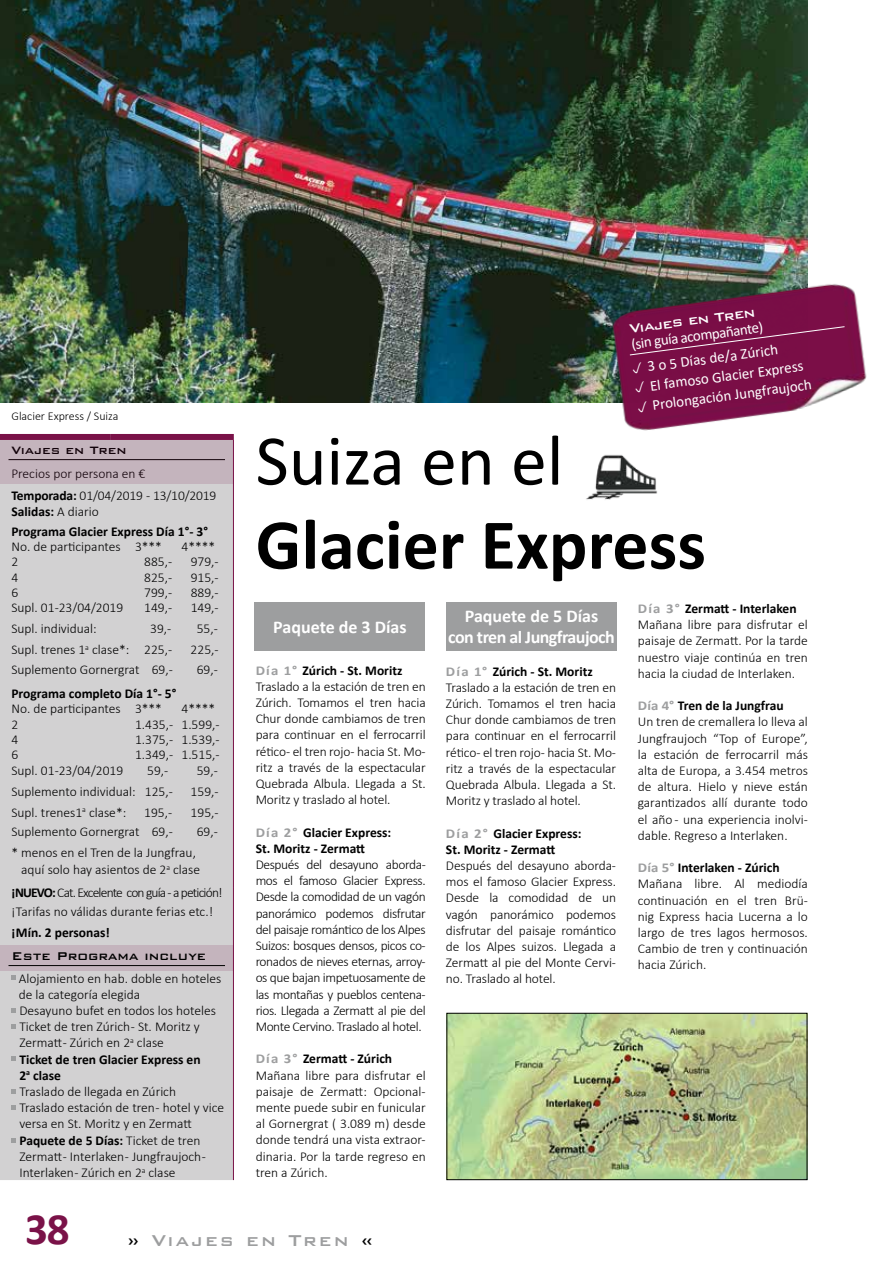
<style>
.page{position:relative;width:893px;height:1263px;background:#fff}
.page>*{position:absolute;margin:0;border:0;box-sizing:border-box;transform-origin:0 0}
.t1{font:700 72px "Calibri";color:#000}
.t2{font:72px "Calibri";color:#000}
.t3{font:700 45px "Calibri";color:#7a1248}
.t4{font:500 21px "Bank Gothic BT";letter-spacing:.1em;color:#9d9e9f}
.t5{font:700 18px/21px "Calibri";letter-spacing:-.02em;color:#fff;text-align:center}
.t6{font:700 18px "Calibri";color:#fff}
.t7{font:500 16.5px "Bank Gothic BT";color:#fff}
.t8{font:15px/19.5px "Calibri";color:#fff}
.t9{font:500 15px "Bank Gothic BT";color:#000}
.t10{font:500 14.25px "Bank Gothic BT";color:#000}
.t11{font:300 13.5px/16.2px "Calibri";color:#000}
.t12{font:700 13.5px/16.2px "Calibri";color:#000}
.t13{font:300 13.5px/19.5px "Calibri";letter-spacing:-.025em;color:#000}
.t14{font:300 12px "Calibri";color:#000}
.s1{font-weight:700}
.s2{font-weight:300}
.s3{font-weight:700;color:#9d9e9f}
.s4{color:#9d9e9f}
.s5{color:#000}
</style>
<div class="page">
<div style="left:0;top:440px;width:233px;height:740px;background:#d2d1d2"></div>
<div style="left:0;top:434px;width:110px;height:6px;background:#7a1248"></div>
<div style="left:110px;top:434px;width:124px;height:6px;background:#7a1248"></div>
<hr style="left:233px;top:440px;width:1px;height:447px;background:#7a1248">
<hr style="left:233px;top:887px;width:1px;height:293px;background:#7a1248">
<div style="left:0;top:945px;width:233px;height:26px;background:#c4b4bd"></div>
<hr style="left:9px;top:965px;width:216px;height:1px;background:#000">
<svg style="left:11px;top:975px;width:5px;height:5px"></svg>
<svg style="left:11px;top:1008px;width:5px;height:5px"></svg>
<svg style="left:11px;top:1024px;width:5px;height:5px"></svg>
<svg style="left:11px;top:1056px;width:5px;height:5px"></svg>
<svg style="left:11px;top:1089px;width:5px;height:5px"></svg>
<svg style="left:11px;top:1105px;width:5px;height:5px"></svg>
<svg style="left:11px;top:1137px;width:5px;height:5px"></svg>
<div style="left:446px;top:603px;width:171px;height:48px;background:#9d9e9f"></div>
<img style="left:448px;top:1015px;width:357px;height:163px">
<div style="left:446px;top:1013px;width:361px;height:167px;border:1px solid #000"></div>
<img style="left:586px;top:455px;width:72px;height:45px">
<div style="left:255px;top:603px;width:170px;height:48px;background:#9d9e9f"></div>
<div style="left:0;top:441px;width:233px;height:43px;background:#c4b4bd"></div>
<img style="left:0;top:0;width:808px;height:403px">
<img style="left:583px;top:271px;width:284px;height:160px">
<div style="left:629px;top:326px;width:216px;height:30px;background:#790e46"></div>
<svg style="left:632px;top:362px;width:11px;height:11px"></svg>
<svg style="left:635px;top:381px;width:10px;height:12px"></svg>
<svg style="left:637px;top:400px;width:11px;height:12px"></svg>
<p class="t14" style="left:11px;top:409px;width:108px">Glacier Express / Suiza</p>
<p class="t10" style="left:11px;top:443px;width:117px">Viajes en Tren</p>
<p class="t11" style="left:11px;top:462px;width:206px;line-height:22.2px">Precios por persona en €<br><span class="s1">Temporada:</span> 01/04/2019 - 13/10/2019</p>
<p class="t12" style="left:11px;top:501px;width:198px;line-height:19.8px">Salidas: <span class="s2">A diario<br></span>Programa Glacier Express Día 1°- 3°</p>
<p class="t11" style="left:11px;top:538px;width:152px">No. de participantes 3***</p>
<p class="t11" style="left:181px;top:538px;width:35px">4****</p>
<p class="t11" style="left:11px;top:554px;width:8px">2</p>
<p class="t11" style="left:144px;top:554px;width:29px">885,-</p>
<p class="t11" style="left:191px;top:554px;width:29px">979,-</p>
<p class="t11" style="left:11px;top:569px;width:8px">4</p>
<p class="t11" style="left:144px;top:569px;width:29px">825,-</p>
<p class="t11" style="left:191px;top:569px;width:29px">915,-</p>
<p class="t11" style="left:11px;top:584px;width:8px">6</p>
<p class="t11" style="left:144px;top:584px;width:29px">799,-</p>
<p class="t11" style="left:191px;top:584px;width:29px">889,-</p>
<p class="t11" style="left:11px;top:600px;width:113px">Supl. 01-23/04/2019</p>
<p class="t11" style="left:144px;top:600px;width:29px">149,-</p>
<p class="t11" style="left:191px;top:600px;width:29px">149,-</p>
<p class="t11" style="left:11px;top:621px;width:87px">Supl. individual:</p>
<p class="t11" style="left:150px;top:621px;width:23px">39,-</p>
<p class="t11" style="left:197px;top:621px;width:23px">55,-</p>
<p class="t11" style="left:11px;top:642px;width:162px">Supl. trenes 1<sup>a</sup> clase*: 225,-</p>
<p class="t11" style="left:191px;top:642px;width:29px">225,-</p>
<p class="t11" style="left:11px;top:661px;width:163px">Suplemento Gornergrat 69,-</p>
<p class="t11" style="left:197px;top:661px;width:23px">69,-</p>
<p class="t12" style="left:11px;top:685px;width:166px">Programa completo Día 1°- 5°</p>
<p class="t11" style="left:11px;top:701px;width:152px">No. de participantes 3***</p>
<p class="t11" style="left:181px;top:701px;width:35px">4****</p>
<p class="t11" style="left:11px;top:716px;width:8px">2</p>
<p class="t11" style="left:135px;top:716px;width:86px">1.435,- 1.599,-</p>
<p class="t11" style="left:11px;top:731px;width:8px">4</p>
<p class="t11" style="left:135px;top:731px;width:86px">1.375,- 1.539,-</p>
<p class="t11" style="left:11px;top:746px;width:8px">6</p>
<p class="t11" style="left:135px;top:746px;width:86px">1.349,- 1.515,-</p>
<p class="t11" style="left:11px;top:762px;width:113px">Supl. 01-23/04/2019</p>
<p class="t11" style="left:147px;top:762px;width:23px">59,-</p>
<p class="t11" style="left:197px;top:762px;width:23px">59,-</p>
<p class="t11" style="left:11px;top:783px;width:163px">Suplemento individual: 125,-</p>
<p class="t11" style="left:191px;top:783px;width:29px">159,-</p>
<p class="t11" style="left:11px;top:804px;width:116px">Supl. trenes1<sup>a</sup> clase*:</p>
<p class="t11" style="left:144px;top:804px;width:29px">195,-</p>
<p class="t11" style="left:191px;top:804px;width:29px">195,-</p>
<p class="t11" style="left:11px;top:823px;width:163px">Suplemento Gornergrat 69,-</p>
<p class="t11" style="left:197px;top:823px;width:23px">69,-</p>
<p class="t11" style="left:21px;top:844px;width:180px;line-height:16.8px;text-indent:-10px">* menos en el Tren de la Jungfrau, aquí solo hay asientos de 2<sup>a</sup> clase</p>
<p class="t13" style="left:11px;top:882px;width:213px"><span class="s1">¡NUEVO:</span> Cat. Excelente con guía - a petición! ¡Tarifas no válidas durante ferias etc. !</p>
<p class="t12" style="left:11px;top:924px;width:100px">¡Mín. 2 personas!</p>
<p class="t9" style="left:11px;top:948px;width:196px">Este Programa incluye</p>
<p class="t11" style="left:19px;top:970px;width:207px">Alojamiento en hab. doble en hoteles de la categoría elegida<br>Desayuno bufet en todos los hoteles<br>Ticket de tren Zúrich - St. Moritz y<br>Zermatt - Zúrich en 2<sup>a</sup> clase<br><span class="s1">Ticket de tren Glacier Express en<br>2</span><sup>a</sup> <span class="s1">clase<br></span>Traslado de llegada en Zúrich<br>Traslado estación de tren - hotel y vice versa en St. Moritz y en Zermatt<br><span class="s1">Paquete de 5 Días:</span> Ticket de tren<br>Zermatt - Interlaken - Jungfraujoch -<br>Interlaken - Zúrich en 2<sup>a</sup> clase</p>
<p class="t7" style="left:628px;top:320px;width:128px;rotate:-8deg">Viajes en Tren</p>
<p class="t8" style="left:630px;top:335px;width:134px;rotate:-8deg">(sin guía acompañante)</p>
<p class="t8" style="left:646px;top:357px;width:162px;rotate:-8deg">3 o 5 Días de/a Zúrich<br>El famoso Glacier Express<br>Prolongación Jungfraujoch</p>
<h1 class="t2" style="left:256px;top:411px;width:309px">Suiza en el</h1>
<h1 class="t1" style="left:256px;top:494px;width:452px">Glacier Express</h1>
<h3 class="t6" style="left:273px;top:614px;width:135px">Paquete de 3 Días</h3>
<p class="t11" style="left:256px;top:662px;width:172px"><span class="s3">Día 1°</span> <span class="s1">Zúrich - St. Moritz<br></span>Traslado a la estación de tren en<br>Zúrich. Tomamos el tren hacia<br>Chur donde cambiamos de tren para continuar en el ferrocarril rético - el tren rojo - hacia St. Mo&shy;ritz a través de la espectacular<br>Quebrada Albula. Llegada a St.<br>Moritz y traslado al hotel.</p>
<p class="t12" style="left:256px;top:824px;width:137px"><span class="s4">Día 2°</span> Glacier Express:<br>St. Moritz - Zermatt</p>
<p class="t11" style="left:256px;top:856px;width:172px;text-align:justify">Después del desayuno aborda&shy;mos el famoso Glacier Express.<br>Desde la comodidad de un vagón panorámico podemos disfrutar del paisaje romántico de los Alpes Suizos: bosques densos, picos co&shy;ronados de nieves eternas, arroy&shy;os que bajan impetuosamente de las montañas y pueblos centena&shy;rios. Llegada a Zermatt al pie del Monte Cervino. Traslado al hotel.</p>
<p class="t11" style="left:256px;top:1051px;width:172px"><span class="s3">Día 3°</span> <span class="s1">Zermatt - Zúrich<br></span>Mañana libre para disfrutar el paisaje de Zermatt: Opcional&shy;mente puede subir en funicular al Gornergrat ( 3.089 m) desde donde tendrá una vista extraor&shy;dinaria. Por la tarde regreso en tren a Zúrich.</p>
<h3 class="t5" style="left:448px;top:606px;width:168px">Paquete de 5 Días<br>con tren al Jungfraujoch</h3>
<p class="t11" style="left:638px;top:600px;width:172px"><span class="s3">Día 3°</span> <span class="s1">Zermatt - Interlaken<br></span>Mañana libre para disfrutar el paisaje de Zermatt. Por la tarde nuestro viaje continúa en tren hacia la ciudad de Interlaken.</p>
<p class="t11" style="left:638px;top:697px;width:172px"><span class="s3">Día 4°</span> <span class="s1">Tren de la Jungfrau<br></span>Un tren de cremallera lo lleva al<br>Jungfraujoch “Top of Europe”, la estación de ferrocarril más alta de Europa, a 3.454 metros de altura. Hielo y nieve están garantizados allí durante todo el año - una experiencia inolvi&shy;dable. Regreso a Interlaken.</p>
<p class="t11" style="left:638px;top:859px;width:172px"><span class="s3">Día 5°</span> <span class="s1">Interlaken - Zúrich<br></span>Mañana libre. Al mediodía continuación en el tren Brü&shy;nig Express hacia Lucerna a lo largo de tres lagos hermosos.<br>Cambio de tren y continuación hacia Zúrich.</p>
<p class="t11" style="left:446px;top:663px;width:172px"><span class="s3">Día 1°</span> <span class="s1">Zúrich - St. Moritz<br></span>Traslado a la estación de tren en<br>Zúrich. Tomamos el tren hacia<br>Chur donde cambiamos de tren para continuar en el ferrocarril rético - el tren rojo - hacia St. Mo&shy;ritz a través de la espectacular<br>Quebrada Albula. Llegada a St.<br>Moritz y traslado al hotel.</p>
<p class="t12" style="left:446px;top:825px;width:137px"><span class="s4">Día 2°</span> Glacier Express:<br>St. Moritz - Zermatt</p>
<p class="t11" style="left:446px;top:857px;width:172px;text-align:justify">Después del desayuno aborda&shy;mos el famoso Glacier Express.<br>Desde la comodidad de un vagón panorámico podemos disfrutar del paisaje romántico de los Alpes suizos. Llegada a Zermatt al pie del Monte Cervi&shy;no. Traslado al hotel.</p>
<h2 class="t3" style="left:25px;top:1197px;width:46px">38</h2>
<h3 class="t4" style="left:128px;top:1229px;width:247px"><span class="s5">»</span> Viajes en Tren <span class="s5">«</span></h3>
</div>
